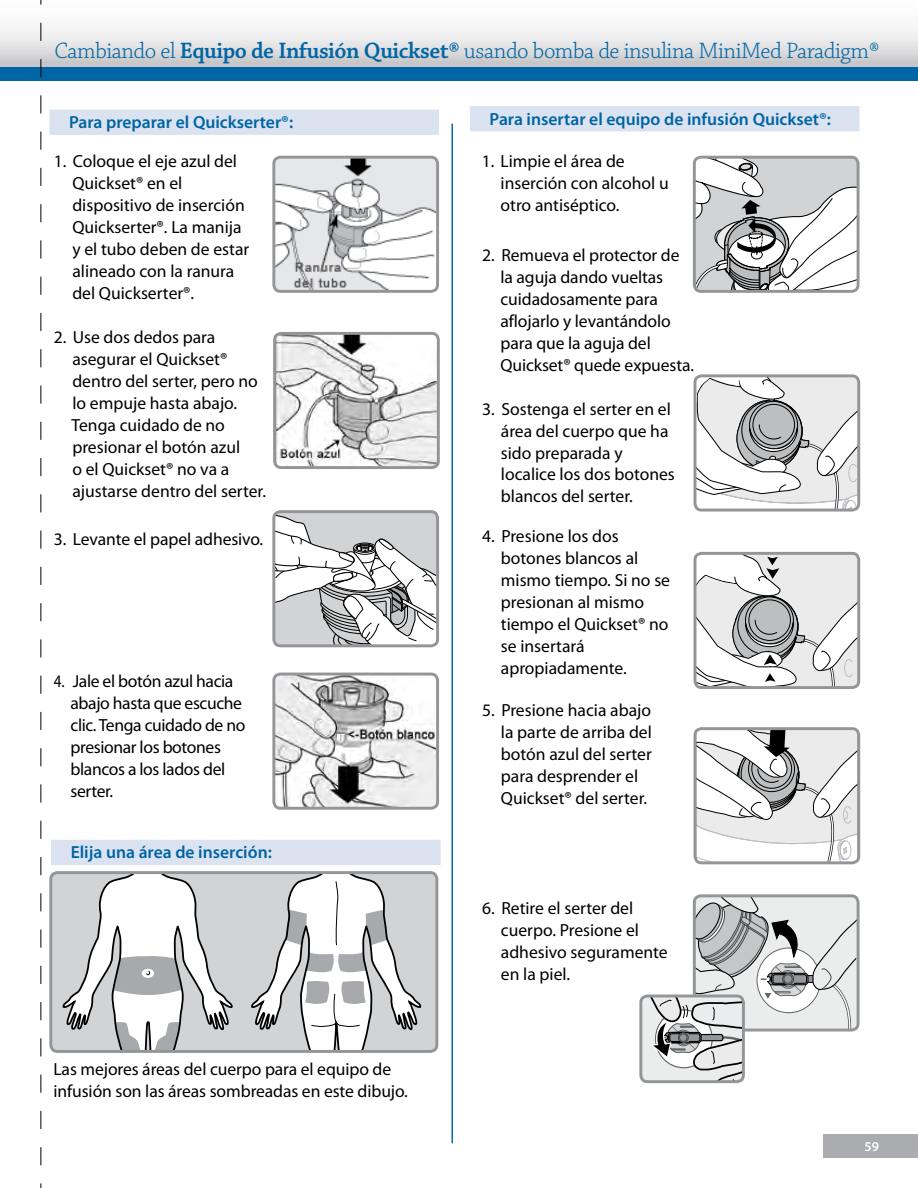
<style>
.page{position:relative;width:918px;height:1188px;background:#fff}
.page>*{position:absolute;margin:0;border:0;box-sizing:border-box;transform-origin:0 0}
.t1{font:300 23.4px "Chaparral Pro";letter-spacing:-.02em;color:#0065a4}
.t2{font:17.55px/22px "Myriad Pro";color:#000}
.t3{font:17.55px/22px "Myriad Pro";letter-spacing:-.02em;color:#000;scale:.86 1}
.t4{font:600 17.55px "Myriad Pro";color:#0065a4}
.t5{font:600 13.5px "Myriad Pro";color:#fff}
.s1{font-weight:600}
</style>
<div class="page">
<div style="left:0;top:0;width:918px;height:68px;background:linear-gradient(to bottom,#fff,#cdccce)"></div>
<div style="left:0;top:68px;width:918px;height:13px;background:#0065a4"></div>
<div style="left:823px;top:1134px;width:95px;height:24px;background:#aaacaf"></div>
<svg style="left:40px;top:0;width:1px;height:1188px"></svg>
<div style="left:49px;top:110px;width:390px;height:25px;background:#dce3f0"></div>
<hr style="left:452px;top:124px;width:1px;height:1019px;background:#0065a4">
<img style="left:277px;top:336px;width:159px;height:129px">
<div style="left:273px;top:332px;width:167px;height:137px;border:3px solid #939598;border-radius:7px"></div>
<div style="left:51px;top:840px;width:390px;height:25px;background:#dce3f0"></div>
<div style="left:470px;top:106px;width:390px;height:25px;background:#dce3f0"></div>
<img style="left:276px;top:160px;width:159px;height:129px">
<div style="left:272px;top:156px;width:167px;height:137px;border:3px solid #939598;border-radius:7px"></div>
<svg style="left:276px;top:514px;width:159px;height:129px"></svg>
<div style="left:272px;top:510px;width:167px;height:137px;border:3px solid #939598;border-radius:7px"></div>
<img style="left:276px;top:677px;width:159px;height:129px">
<div style="left:272px;top:673px;width:167px;height:137px;border:3px solid #939598;border-radius:7px"></div>
<div style="left:53px;top:875px;width:381px;height:174px;background:#d1d3d4"></div>
<svg style="left:61px;top:875px;width:175px;height:174px"></svg>
<svg style="left:249px;top:875px;width:175px;height:174px"></svg>
<div style="left:49px;top:871px;width:389px;height:182px;border:3px solid #939598;border-radius:7px"></div>
<svg style="left:697px;top:160px;width:159px;height:129px"></svg>
<div style="left:693px;top:156px;width:167px;height:137px;border:3px solid #939598;border-radius:7px"></div>
<svg style="left:698px;top:556px;width:158px;height:129px"></svg>
<div style="left:694px;top:552px;width:166px;height:137px;border:3px solid #939598;border-radius:7px"></div>
<svg style="left:698px;top:378px;width:158px;height:130px"></svg>
<div style="left:694px;top:374px;width:166px;height:138px;border:3px solid #939598;border-radius:7px"></div>
<svg style="left:698px;top:731px;width:158px;height:129px"></svg>
<div style="left:694px;top:727px;width:166px;height:137px;border:3px solid #939598;border-radius:7px"></div>
<div style="left:693px;top:894px;width:167px;height:138px;border:3px solid #939598;border-radius:7px"></div>
<svg style="left:643px;top:896px;width:215px;height:183px"></svg>
<div style="left:639px;top:995px;width:106px;height:88px;border:3px solid #939598;border-radius:7px"></div>
<h1 class="t1" style="left:55px;top:38px;width:826px">Cambiando el <span class="s1">Equipo de Infusión Quickset®</span> usando bomba de insulina MiniMed Paradigm®</h1>
<p class="t4" style="left:69px;top:111px;width:226px">Para preparar el Quickserter®:</p>
<p class="t2" style="left:72px;top:150px;width:178px;text-indent:-19px">1. Coloque el eje azul del<br>Quickset® en el dispositivo de inserción<br>Quickserter®. La manija y el tubo deben de estar alineado con la ranura del Quickserter®.</p>
<p class="t2" style="left:72px;top:326px;width:194px;text-indent:-18px">2. Use dos dedos para asegurar el Quickset® dentro del serter, pero no lo empuje hasta abajo.<br>Tenga cuidado de no presionar el botón azul<br>o el Quickset® no va a ajustarse dentro del serter.</p>
<p class="t2" style="left:54px;top:528px;width:210px">3. Levante el papel adhesivo.</p>
<p class="t3" style="left:71px;top:670px;width:205px;text-indent:-17px">4. Jale el botón azul hacia abajo hasta que escuche clic. Tenga cuidado de no presionar los botones blancos a los lados del serter.</p>
<p class="t4" style="left:71px;top:841px;width:203px">Elija una área de inserción:</p>
<p class="t2" style="left:53px;top:1058px;width:354px">Las mejores áreas del cuerpo para el equipo de infusión son las áreas sombreadas en este dibujo.</p>
<p class="t4" style="left:490px;top:108px;width:343px">Para insertar el equipo de infusión Quickset®:</p>
<p class="t2" style="left:501px;top:150px;width:170px;text-indent:-19px">1. Limpie el área de inserción con alcohol u otro antiséptico.</p>
<p class="t2" style="left:500px;top:244px;width:194px;text-indent:-18px">2. Remueva el protector de la aguja dando vueltas cuidadosamente para aflojarlo y levantándolo para que la aguja del<br>Quickset® quede expuesta.</p>
<p class="t2" style="left:501px;top:398px;width:176px;text-indent:-19px">3. Sostenga el serter en el área del cuerpo que ha sido preparada y localice los dos botones blancos del serter.</p>
<p class="t2" style="left:501px;top:525px;width:171px;text-indent:-19px">4. Presione los dos botones blancos al mismo tiempo. Si no se presionan al mismo tiempo el Quickset® no se insertará apropiadamente.</p>
<p class="t2" style="left:501px;top:700px;width:153px;text-indent:-19px">5. Presione hacia abajo la parte de arriba del botón azul del serter para desprender el<br>Quickset® del serter.</p>
<p class="t2" style="left:501px;top:898px;width:168px;text-indent:-19px">6. Retire el serter del cuerpo. Presione el adhesivo seguramente en la piel.</p>
<p class="t5" style="left:864px;top:1138px;width:16px">59</p>
</div>
